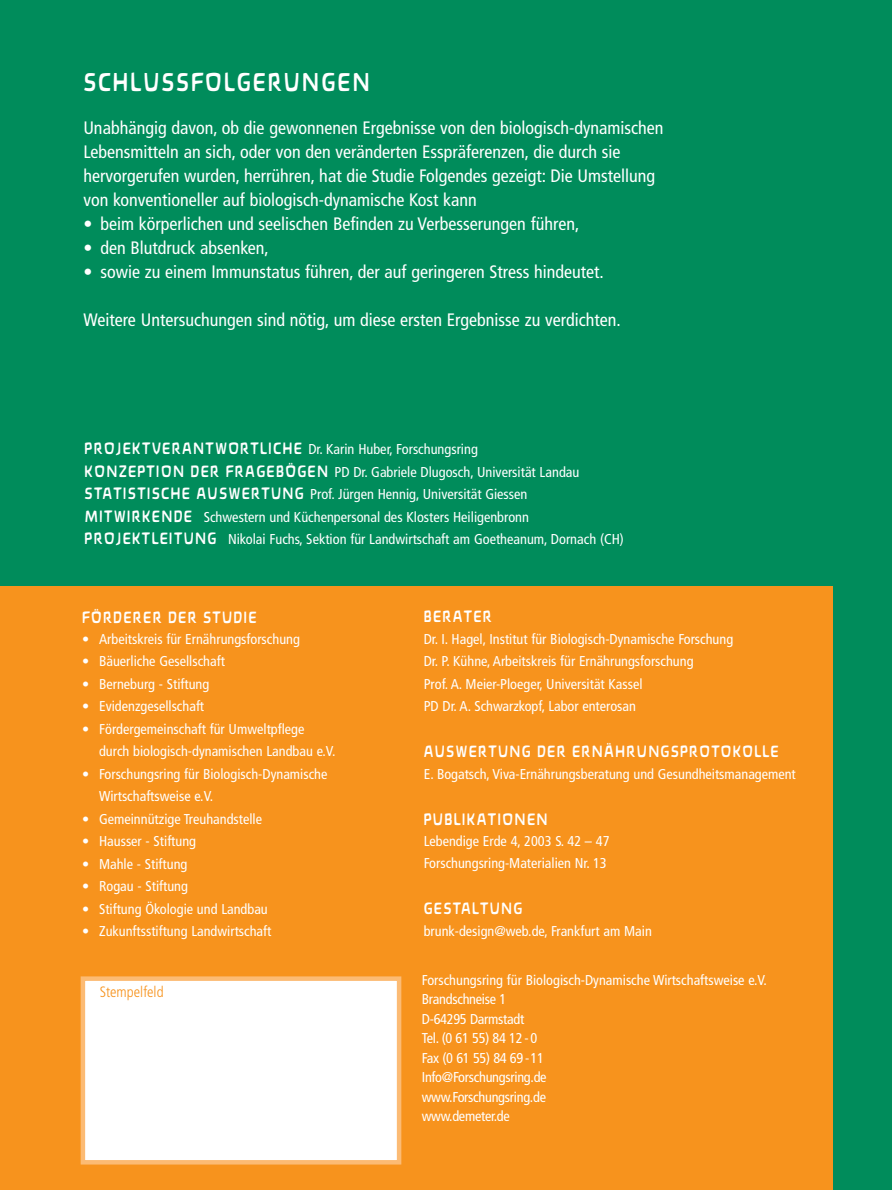
<style>
.page{position:relative;width:892px;height:1190px;background:#fff}
.page>*{position:absolute;margin:0;border:0;box-sizing:border-box;transform-origin:0 0}
.t1{font:700 condensed 27px "Novalis";letter-spacing:.05em;color:#fff}
.t2{font:condensed 18px/24px "Frutiger";color:#fff}
.t3{font:700 condensed 17.25px "Novalis";letter-spacing:.055em;color:#fff}
.t4{font:700 condensed 17.1px "Novalis";letter-spacing:.05em;color:#fff}
.t5{font:300 condensed 15px "Frutiger";color:#f7931d}
.t6{font:condensed 14.25px/22.5px "Frutiger";color:#fff}
.t7{font:condensed 14.25px/19.5px "Frutiger";letter-spacing:-.02em;color:#fff}
.s1{font-family:"Novalis";font-weight:700;font-size:17.1px}
</style>
<div class="page">
<hr style="left:891px;top:0;width:1px;height:1190px;background:#000">
<div style="left:0;top:581px;width:891px;height:609px;background:#f7931d"></div>
<div style="left:833px;top:0;width:58px;height:1190px;background:#008c5b"></div>
<div style="left:0;top:0;width:891px;height:586px;background:#008c5b"></div>
<div style="left:83px;top:979px;width:316px;height:183px;background:#fff"></div>
<div style="left:81px;top:976px;width:320px;height:189px;border:4px solid #fcbb74"></div>
<h1 class="t1" style="left:83px;top:72px;width:288px">SCHLUSSFOLGERUNGEN</h1>
<p class="t2" style="left:83px;top:118px;width:581px">Unabhängig davon, ob die gewonnenen Ergebnisse von den biologisch-dynamischen Lebensmitteln an sich, oder von den veränderten Esspräferenzen, die durch sie hervorgerufen wurden, herrühren, hat die Studie Folgendes gezeigt: Die Umstellung von konventioneller auf biologisch-dynamische Kost kann</p>
<p class="t2" style="left:83px;top:214px;width:497px">• beim körperlichen und seelischen Befinden zu Verbesserungen führen,</p>
<p class="t2" style="left:83px;top:238px;width:187px">• den Blutdruck absenken,</p>
<p class="t2" style="left:83px;top:262px;width:522px">• sowie zu einem Immunstatus führen, der auf geringeren Stress hindeutet.</p>
<p class="t2" style="left:83px;top:310px;width:539px">Weitere Untersuchungen sind nötig, um diese ersten Ergebnisse zu verdichten.</p>
<p class="t6" style="left:85px;top:439px;width:540px"><span class="s1">PROJEKTVERANTWORTLICHE</span> Dr. Karin Huber, Forschungsring<br><span class="s1">KONZEPTION DER FRAGEBÖGEN</span> PD Dr. Gabriele Dlugosch, Universität Landau <span class="s1">STATISTISCHE AUSWERTUNG</span> Prof. Jürgen Hennig, Universität Giessen <span class="s1">MITWIRKENDE</span> Schwestern und Küchenpersonal des Klosters Heiligenbronn <span class="s1">PROJEKTLEITUNG</span> Nikolai Fuchs, Sektion für Landwirtschaft am Goetheanum, Dornach (CH)</p>
<p class="t4" style="left:82px;top:611px;width:176px">FÖRDERER DER STUDIE</p>
<p class="t6" style="left:82px;top:629px;width:219px">• Arbeitskreis für Ernährungsforschung</p>
<p class="t6" style="left:82px;top:651px;width:144px">• Bäuerliche Gesellschaft</p>
<p class="t6" style="left:82px;top:674px;width:129px">• Berneburg - Stiftung</p>
<p class="t6" style="left:82px;top:696px;width:124px">• Evidenzgesellschaft</p>
<p class="t6" style="left:99px;top:719px;width:238px;text-indent:-17px">• Fördergemeinschaft für Umweltpflege durch biologisch-dynamischen Landbau e.V.</p>
<p class="t6" style="left:99px;top:764px;width:230px;text-indent:-17px">• Forschungsring für Biologisch-Dynamische<br>Wirtschaftsweise e.V.</p>
<p class="t6" style="left:82px;top:809px;width:182px">• Gemeinnützige Treuhandstelle</p>
<p class="t6" style="left:82px;top:831px;width:116px">• Hausser - Stiftung</p>
<p class="t6" style="left:82px;top:854px;width:107px">• Mahle - Stiftung</p>
<p class="t6" style="left:82px;top:876px;width:107px">• Rogau - Stiftung</p>
<p class="t6" style="left:82px;top:899px;width:187px">• Stiftung Ökologie und Landbau</p>
<p class="t6" style="left:82px;top:921px;width:191px">• Zukunftsstiftung Landwirtschaft</p>
<p class="t5" style="left:100px;top:986px;width:65px">Stempelfeld</p>
<p class="t4" style="left:424px;top:610px;width:70px">BERATER</p>
<p class="t6" style="left:424px;top:629px;width:311px">Dr. I. Hagel, Institut für Biologisch-Dynamische Forschung Dr. P. Kühne, Arbeitskreis für Ernährungsforschung<br>Prof. A. Meier-Ploeger, Universität Kassel<br>PD Dr. A. Schwarzkopf, Labor enterosan</p>
<p class="t4" style="left:424px;top:745px;width:357px">AUSWERTUNG DER ERNÄHRUNGSPROTOKOLLE</p>
<p class="t6" style="left:424px;top:764px;width:373px">E. Bogatsch, Viva-Ernährungsberatung und Gesundheitsmanagement</p>
<p class="t3" style="left:424px;top:813px;width:126px">PUBLIKATIONEN</p>
<p class="t6" style="left:424px;top:830px;width:187px">Lebendige Erde 4, 2003 S. 42 – 47<br>Forschungsring-Materialien Nr. 13</p>
<p class="t4" style="left:424px;top:903px;width:100px">GESTALTUNG</p>
<p class="t6" style="left:424px;top:920px;width:230px">brunk-design@web.de, Frankfurt am Main</p>
<p class="t7" style="left:422px;top:971px;width:347px">Forschungsring für Biologisch-Dynamische Wirtschaftsweise e.V.<br>Brandschneise 1<br>D-64295 Darmstadt<br>Tel. (0 61 55) 84 12 - 0<br>Fax (0 61 55) 84 69 -11<br>Info@Forschungsring.de<br>www.Forschungsring.de<br>www.demeter.de</p>
</div>
